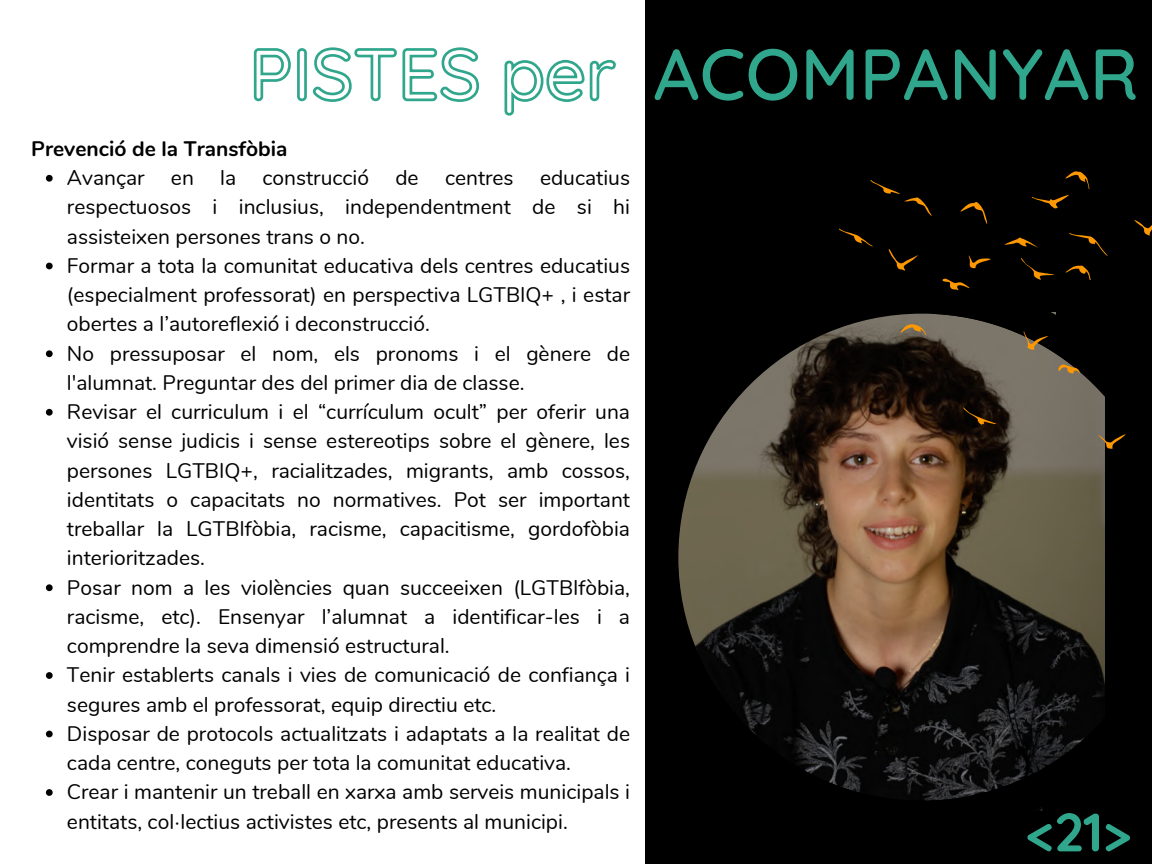
<style>
.page{position:relative;width:1152px;height:864px;background:#fff}
.page>*{position:absolute;margin:0;border:0;box-sizing:border-box;transform-origin:0 0}
.t1{font:500 72px "Quicksand";color:#30a78c}
.t2{font:700 54px "Quicksand";color:#30a78c}
.t3{font:21px/29.2px "Nunito";color:#000;text-align:justify}
.t4{font:700 21px "Nunito";color:#000}
</style>
<div class="page">
<div style="left:645px;top:0;width:507px;height:864px;background:#000"></div>
<svg style="left:685px;top:312px;width:420px;height:489px"></svg>
<svg style="left:1058px;top:364px;width:23px;height:10px"></svg>
<svg style="left:1093px;top:430px;width:33px;height:19px"></svg>
<svg style="left:1069px;top:233px;width:39px;height:23px"></svg>
<svg style="left:1065px;top:265px;width:26px;height:15px"></svg>
<svg style="left:1021px;top:257px;width:33px;height:23px"></svg>
<svg style="left:1032px;top:171px;width:57px;height:37px"></svg>
<svg style="left:1134px;top:220px;width:18px;height:16px"></svg>
<svg style="left:839px;top:228px;width:34px;height:19px"></svg>
<svg style="left:960px;top:202px;width:28px;height:22px"></svg>
<svg style="left:888px;top:249px;width:30px;height:22px"></svg>
<svg style="left:968px;top:255px;width:23px;height:14px"></svg>
<svg style="left:963px;top:405px;width:34px;height:21px"></svg>
<svg style="left:900px;top:322px;width:26px;height:14px"></svg>
<svg style="left:1004px;top:237px;width:34px;height:11px"></svg>
<svg style="left:1022px;top:330px;width:28px;height:20px"></svg>
<svg style="left:942px;top:278px;width:28px;height:13px"></svg>
<svg style="left:870px;top:180px;width:62px;height:36px"></svg>
<div style="left:674px;top:259px;width:27px;height:170px;background:#000"></div>
<div style="left:691px;top:259px;width:33px;height:138px;background:#000"></div>
<div style="left:718px;top:259px;width:33px;height:118px;background:#000"></div>
<div style="left:736px;top:277px;width:65px;height:64px;background:#000"></div>
<div style="left:1056px;top:280px;width:66px;height:74px;background:#000"></div>
<svg style="left:46px;top:175px;width:7px;height:7px"></svg>
<svg style="left:46px;top:263px;width:7px;height:6px"></svg>
<svg style="left:46px;top:350px;width:7px;height:7px"></svg>
<svg style="left:46px;top:409px;width:7px;height:7px"></svg>
<svg style="left:46px;top:584px;width:7px;height:7px"></svg>
<svg style="left:46px;top:672px;width:7px;height:7px"></svg>
<svg style="left:46px;top:731px;width:7px;height:6px"></svg>
<svg style="left:46px;top:789px;width:7px;height:7px"></svg>
<svg style="left:1035px;top:761px;width:70px;height:50px"></svg>
<svg style="left:253px;top:47px;width:363px;height:69px"></svg>
<div style="left:664px;top:662px;width:27px;height:170px;background:#000"></div>
<div style="left:687px;top:694px;width:27px;height:170px;background:#000"></div>
<div style="left:711px;top:726px;width:26px;height:138px;background:#000"></div>
<div style="left:731px;top:787px;width:81px;height:77px;background:#000"></div>
<div style="left:731px;top:762px;width:41px;height:64px;background:#000"></div>
<p class="t4" style="left:31px;top:135px;width:258px">Prevenció de la Transfòbia</p>
<p class="t3" style="left:67px;top:163px;width:79px">Avançar</p>
<p class="t3" style="left:171px;top:163px;width:24px">en</p>
<p class="t3" style="left:220px;top:163px;width:17px">la</p>
<p class="t3" style="left:262px;top:163px;width:108px">construcció</p>
<p class="t3" style="left:395px;top:163px;width:25px">de</p>
<p class="t3" style="left:445px;top:163px;width:70px">centres</p>
<p class="t3" style="left:67px;top:163px;width:565px;text-indent:473px">educatius respectuosos i inclusius, independentment de si hi assisteixen persones trans o no.</p>
<p class="t3" style="left:67px;top:251px;width:565px">Formar a tota la comunitat educativa dels centres educatius (especialment professorat) en perspectiva LGTBIQ+ , i estar obertes a l’autoreflexió i deconstrucció.</p>
<p class="t3" style="left:67px;top:339px;width:565px">No pressuposar el nom, els pronoms i el gènere de l'alumnat. Preguntar des del primer dia de classe.</p>
<p class="t3" style="left:67px;top:397px;width:565px">Revisar el curriculum i el “currículum ocult” per oferir una visió sense judicis i sense estereotips sobre el gènere, les persones LGTBIQ+, racialitzades, migrants, amb cossos, identitats o capacitats no normatives. Pot ser important treballar la LGTBIfòbia, racisme, capacitisme, gordofòbia interioritzades.</p>
<p class="t3" style="left:67px;top:573px;width:565px">Posar nom a les violències quan succeeixen (LGTBIfòbia, racisme, etc). Ensenyar l’alumnat a identificar-les i a comprendre la seva dimensió estructural.</p>
<p class="t3" style="left:67px;top:661px;width:565px">Tenir establerts canals i vies de comunicació de confiança i segures amb el professorat, equip directiu etc.</p>
<p class="t3" style="left:67px;top:719px;width:565px">Disposar de protocols actualitzats i adaptats a la realitat de cada centre, coneguts per tota la comunitat educativa.</p>
<p class="t3" style="left:67px;top:778px;width:565px">Crear i mantenir un treball en xarxa amb serveis municipals i entitats, col· lectius activistes etc, presents al municipi.</p>
<p class="t1" style="left:653px;top:28px;width:487px">ACOMPANYAR</p>
<p class="t2" style="left:1026px;top:797px;width:107px">&lt;21&gt;</p>
</div>
